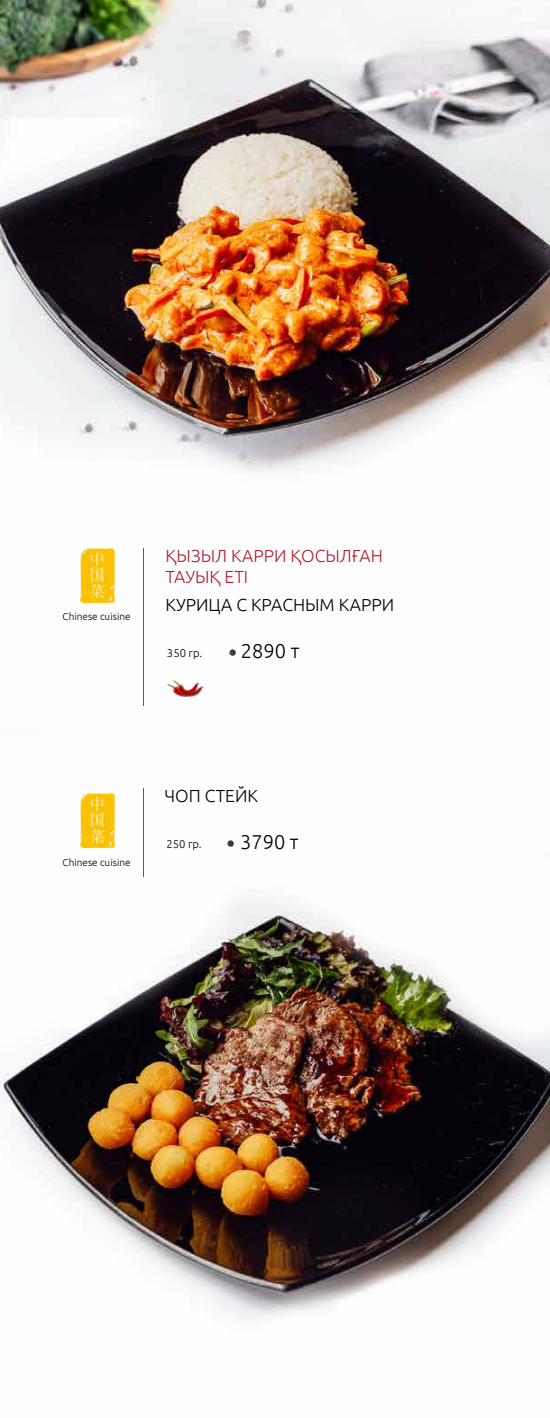
<style>
.page{position:relative;width:550px;height:1418px;background:#fff}
.page>*{position:absolute;margin:0;border:0;box-sizing:border-box;transform-origin:0 0}
.t1{font:300 20px "Ubuntu";color:#000}
.t2{font:300 17.5px "Ubuntu";color:#000}
.t3{font:300 17.5px/21px "Ubuntu";color:#ac2234}
.t4{font:300 11.25px "Ubuntu";color:#000}
.t5{font:300 10px "Ubuntu";color:#000}
</style>
<div class="page">
<img style="left:0;top:0;width:549px;height:1317px">
<img style="left:80px;top:793px;width:34px;height:54px">
<img style="left:143px;top:788px;width:1px;height:88px">
<svg style="left:227px;top:840px;width:6px;height:6px"></svg>
<img style="left:80px;top:548px;width:34px;height:54px">
<img style="left:143px;top:548px;width:1px;height:48px">
<img style="left:143px;top:596px;width:1px;height:109px">
<svg style="left:229px;top:649px;width:6px;height:6px"></svg>
<img style="left:165px;top:675px;width:2px;height:26px">
<img style="left:167px;top:671px;width:39px;height:35px">
<p class="t5" style="left:63px;top:610px;width:69px">Chinese cuisine</p>
<h2 class="t3" style="left:165px;top:544px;width:218px">ҚЫЗЫЛ КАРРИ ҚОСЫЛҒАН<br>ТАУЫҚ ЕТІ</h2>
<h2 class="t2" style="left:165px;top:594px;width:230px">КУРИЦА С КРАСНЫМ КАРРИ</h2>
<p class="t4" style="left:167px;top:646px;width:37px">350 гр.</p>
<h1 class="t1" style="left:241px;top:639px;width:60px">2890 т</h1>
<p class="t5" style="left:63px;top:856px;width:69px">Chinese cuisine</p>
<h2 class="t2" style="left:164px;top:785px;width:95px">ЧОП СТЕЙК</h2>
<p class="t4" style="left:166px;top:837px;width:37px">250 гр.</p>
<h1 class="t1" style="left:240px;top:830px;width:60px">3790 т</h1>
</div>
